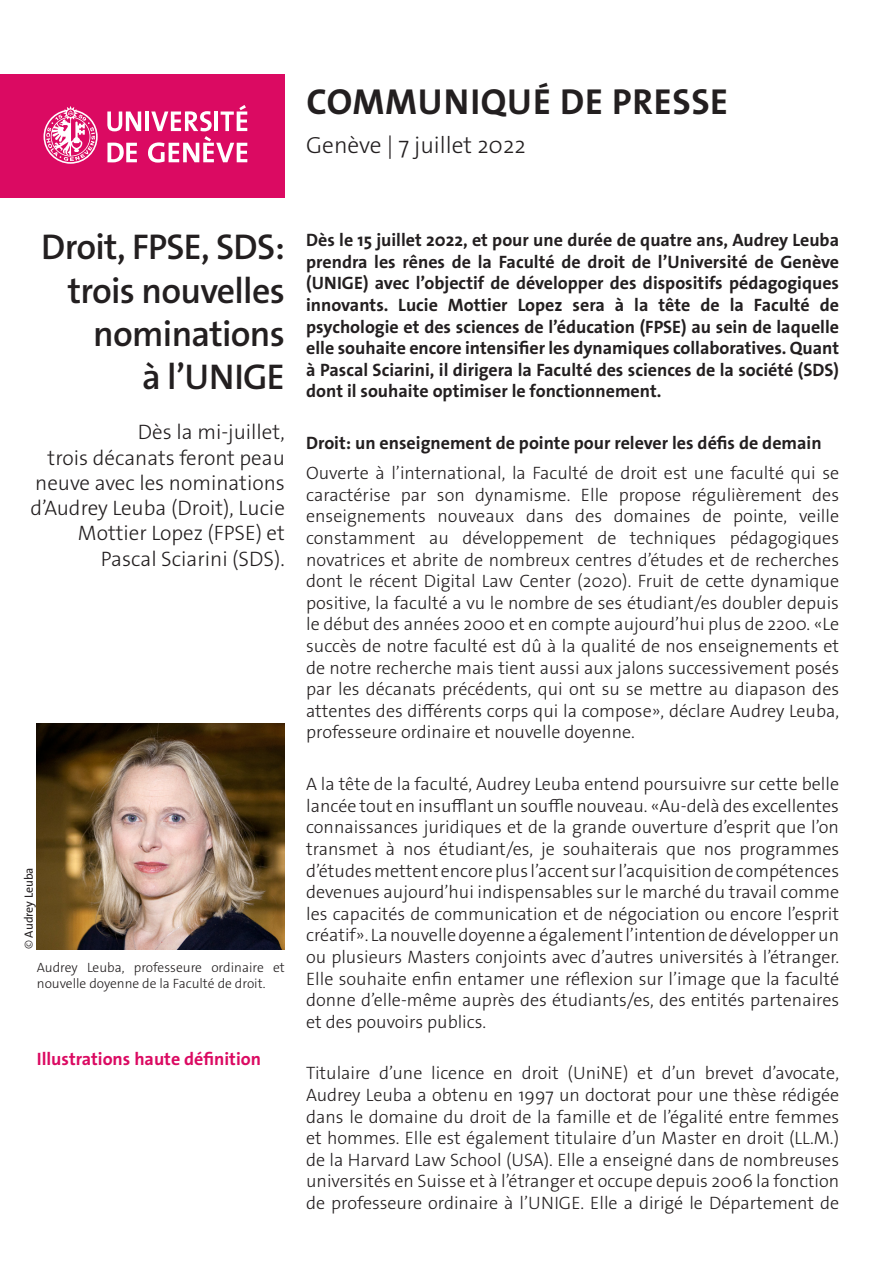
<style>
.page{position:relative;width:893px;height:1263px;background:#fff}
.page>*{position:absolute;margin:0;border:0;box-sizing:border-box;transform-origin:0 0}
._4__texte_courant{font:700 36.3px "The Sans Os F";letter-spacing:.02em;color:#231f20}
._1__grand_titre{font:600 36px/43.2px "The Sans Os F";letter-spacing:-.02em;color:#231f20;text-align:right}
._4__texte_courant-2{font:300 23.4px "The Sans Os F";color:#231f20}
._1__grand_titre-2{font:300 21px/25.2px "The Sans Os F";color:#231f20;text-align:right}
._4__texte_courant-3{font:300 18px/21.6px "The Sans Os F";color:#231f20;text-align:justify}
._4__texte_courant-4{font:700 18px/21.6px "The Sans Os F";color:#231f20;text-align:justify}
.t1{font:700 18px "The Sans Os F";color:#db0a62}
.t2{font:300 13.5px/16.2px "The Sans Os F";color:#231f20}
.t3{font:12px "The Sans Os F";color:#231f20}
.s1{font-weight:300}
</style>
<div class="page">
<div style="left:0;top:74px;width:285px;height:124px;background:#db0a62"></div>
<svg style="left:44px;top:106px;width:54px;height:58px"></svg>
<svg style="left:107px;top:111px;width:34px;height:20px"></svg>
<hr style="left:145px;top:111px;width:4px;height:20px;background:#fff">
<svg style="left:107px;top:143px;width:30px;height:19px"></svg>
<svg style="left:148px;top:105px;width:99px;height:58px"></svg>
<img style="left:37px;top:724px;width:248px;height:225px">
<p class="_4__texte_courant" style="left:306px;top:78px;width:423px">COMMUNIQUÉ DE PRESSE</p>
<p class="_4__texte_courant-2" style="left:306px;top:130px;width:221px">Genève | 7 juillet 2022</p>
<p class="_1__grand_titre" style="left:41px;top:226px;width:245px">Droit, FPSE, SDS: trois nouvelles nominations<br>à l’UNIGE</p>
<p class="_1__grand_titre-2" style="left:31px;top:420px;width:256px">Dès la mi-juillet,<br>trois décanats feront peau neuve avec les nominations d’Audrey Leuba (Droit), Lucie<br>Mottier Lopez (FPSE) et<br>Pascal Sciarini (SDS).</p>
<p class="t3" style="left:21px;top:949px;width:83px;rotate:-90deg"><span class="s1">©</span> Audrey Leuba</p>
<p class="t2" style="left:37px;top:959px;width:250px">Audrey Leuba, professeure ordinaire et nouvelle doyenne de la Faculté de droit.</p>
<p class="t1" style="left:37px;top:1047px;width:226px">Illustrations haute définition</p>
<p class="_4__texte_courant-4" style="left:306px;top:229px;width:534px">Dès le 15 juillet 2022, et pour une durée de quatre ans, Audrey Leuba prendra les rênes de la Faculté de droit de l’Université de Genève (UNIGE) avec l’objectif de développer des dispositifs pédagogiques innovants. Lucie Mottier Lopez sera à la tête de la Faculté de psychologie et des sciences de l’éducation (FPSE) au sein de laquelle elle souhaite encore intensifier les dynamiques collaboratives. Quant à Pascal Sciarini, il dirigera la Faculté des sciences de la société (SDS) dont il souhaite optimiser le fonctionnement.</p>
<p class="_4__texte_courant-4" style="left:306px;top:432px;width:517px">Droit: un enseignement de pointe pour relever les défis de demain</p>
<p class="_4__texte_courant-3" style="left:306px;top:462px;width:534px">Ouverte à l’international, la Faculté de droit est une faculté qui se caractérise par son dynamisme. Elle propose régulièrement des enseignements nouveaux dans des domaines de pointe, veille constamment au développement de techniques pédagogiques novatrices et abrite de nombreux centres d’études et de recherches dont le récent Digital Law Center (2020). Fruit de cette dynamique positive, la faculté a vu le nombre de ses étudiant/es doubler depuis le début des années 2000 et en compte aujourd’hui plus de 2200. «Le succès de notre faculté est dû à la qualité de nos enseignements et de notre recherche mais tient aussi aux jalons successivement posés par les décanats précédents, qui ont su se mettre au diapason des attentes des différents corps qui la compose», déclare Audrey Leuba, professeure ordinaire et nouvelle doyenne.</p>
<p class="_4__texte_courant-3" style="left:306px;top:773px;width:534px">A la tête de la faculté, Audrey Leuba entend poursuivre sur cette belle lancée tout en insufflant un souffle nouveau. «Au-delà des excellentes connaissances juridiques et de la grande ouverture d’esprit que l’on transmet à nos étudiant/es, je souhaiterais que nos programmes d’études mettent encore plus l’accent sur l’acquisition de compétences devenues aujourd’hui indispensables sur le marché du travail comme les capacités de communication et de négociation ou encore l’esprit créatif». La nouvelle doyenne a également l’intention de développer un ou plusieurs Masters conjoints avec d’autres universités à l’étranger.<br>Elle souhaite enfin entamer une réflexion sur l’image que la faculté donne d’elle-même auprès des étudiants/es, des entités partenaires et des pouvoirs publics.</p>
<p class="_4__texte_courant-3" style="left:306px;top:1063px;width:534px">Titulaire d’une licence en droit (UniNE) et d’un brevet d’avocate, Audrey Leuba a obtenu en 1997 un doctorat pour une thèse rédigée dans le domaine du droit de la famille et de l’égalité entre femmes et hommes. Elle est également titulaire d’un Master en droit (LL.M.) de la Harvard Law School (USA). Elle a enseigné dans de nombreuses universités en Suisse et à l’étranger et occupe depuis 2006 la fonction de professeure ordinaire à l’UNIGE. Elle a dirigé le Département de</p>
</div>
